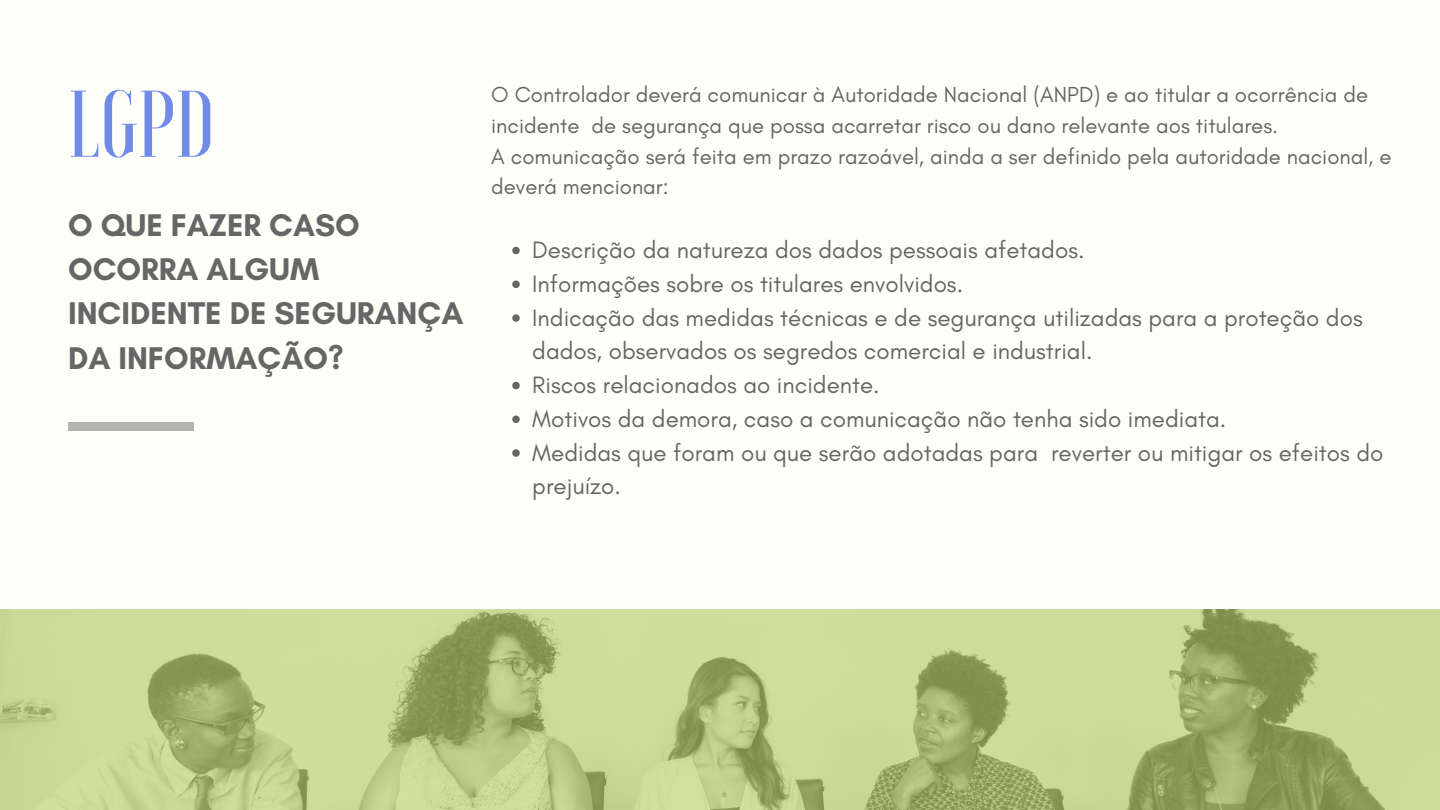
<style>
.page{position:relative;width:1440px;height:810px;background:#fff}
.page>*{position:absolute;margin:0;border:0;box-sizing:border-box;transform-origin:0 0}
.t1{font:500 94.5px "Voga";color:#718ce8}
.t2{font:700 32px/44.2px "Glacial Indifference";color:#666}
.t3{font:24.2px/33.8px "Glacial Indifference";color:#666}
.t4{font:22.2px/30.8px "Glacial Indifference";color:#666}
</style>
<div class="page">
<img style="left:0;top:609px;width:1440px;height:201px">
<div style="left:0;top:0;width:1440px;height:609px;background:#fffff9"></div>
<div style="left:68px;top:422px;width:125px;height:8px;background:#b3b3b0"></div>
<svg style="left:512px;top:247px;width:8px;height:7px"></svg>
<svg style="left:512px;top:281px;width:8px;height:7px"></svg>
<svg style="left:512px;top:314px;width:8px;height:8px"></svg>
<svg style="left:512px;top:382px;width:8px;height:7px"></svg>
<svg style="left:512px;top:416px;width:8px;height:7px"></svg>
<svg style="left:512px;top:449px;width:8px;height:8px"></svg>
<h1 class="t1" style="left:68px;top:77px;width:148px">LGPD</h1>
<h2 class="t2" style="left:68px;top:203px;width:397px">O QUE FAZER CASO<br>OCORRA ALGUM<br>INCIDENTE DE SEGURANÇA<br>DA INFORMAÇÃO?</h2>
<p class="t4" style="left:491px;top:79px;width:902px">O Controlador deverá comunicar à Autoridade Nacional (ANPD) e ao titular a ocorrência de incidente de segurança que possa acarretar risco ou dano relevante aos titulares.<br>A comunicação será feita em prazo razoável, ainda a ser definido pela autoridade nacional, e deverá mencionar:</p>
<p class="t3" style="left:532px;top:233px;width:853px">Descrição da natureza dos dados pessoais afetados.<br>Informações sobre os titulares envolvidos.<br>Indicação das medidas técnicas e de segurança utilizadas para a proteção dos dados, observados os segredos comercial e industrial.<br>Riscos relacionados ao incidente.<br>Motivos da demora, caso a comunicação não tenha sido imediata.<br>Medidas que foram ou que serão adotadas para reverter ou mitigar os efeitos do prejuízo.</p>
</div>
